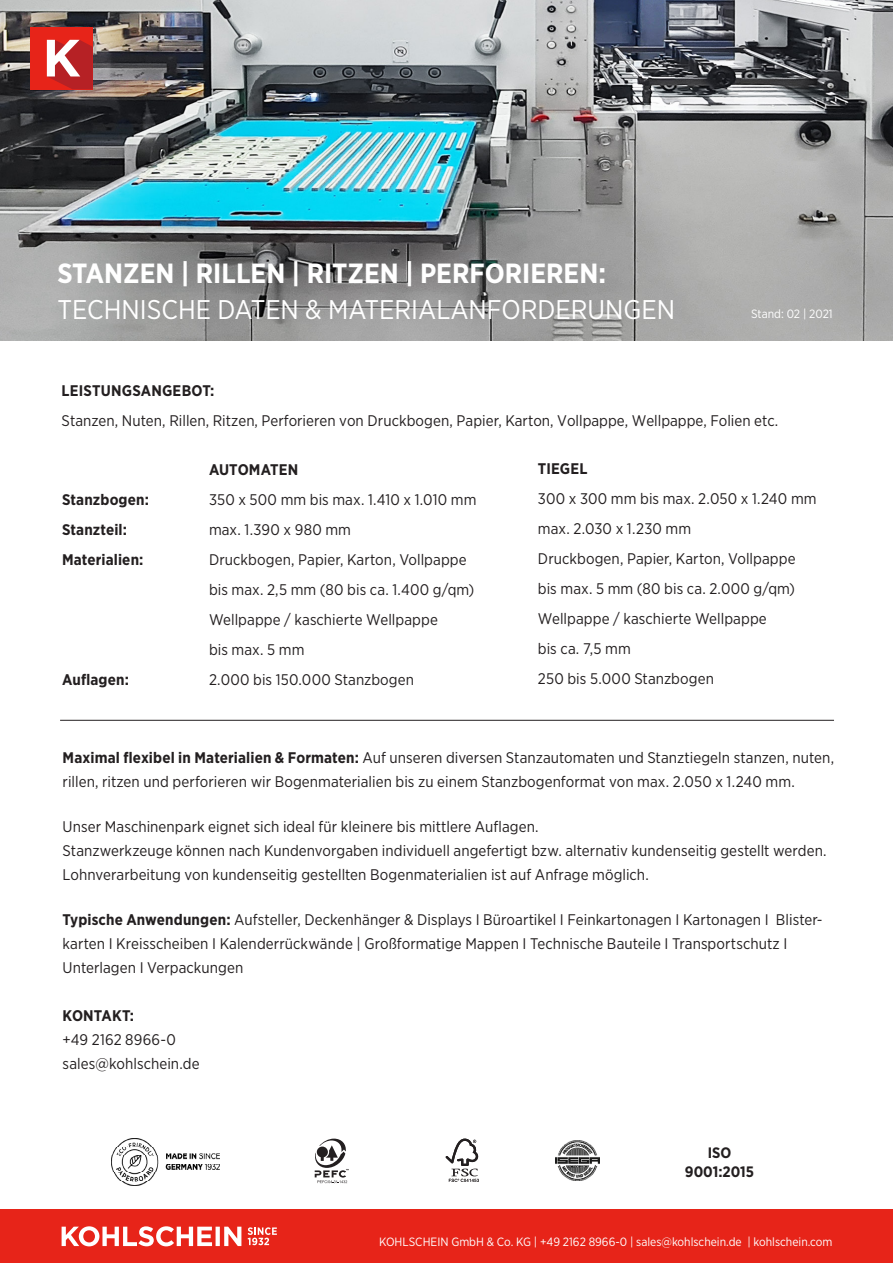
<style>
.page{position:relative;width:893px;height:1263px;background:#fff}
.page>*{position:absolute;margin:0;border:0;box-sizing:border-box;transform-origin:0 0}
.t1{font:700 27.75px "Gotham Narrow";color:#fff}
.t2{font:27px "Gotham Narrow";color:#fff}
.t3{font:15.3px/30px "Gotham Narrow";letter-spacing:.005em;color:#231f20}
.t4{font:700 15.3px "Gotham Narrow";letter-spacing:.01em;color:#231f20}
.t5{font:700 15.15px/18.1px "Gotham Narrow";color:#231f20;text-align:center}
.t6{font:12px "Gotham Narrow";color:#fff}
.s1{font-weight:700}
</style>
<div class="page">
<img style="left:0;top:0;width:893px;height:340px">
<div style="left:0;top:1209px;width:893px;height:54px;background:#e72419"></div>
<svg style="left:315px;top:1138px;width:34px;height:45px"></svg>
<img style="left:111px;top:1138px;width:108px;height:47px">
<svg style="left:446px;top:1138px;width:33px;height:44px"></svg>
<img style="left:555px;top:1141px;width:45px;height:40px">
<svg style="left:62px;top:1226px;width:179px;height:20px"></svg>
<svg style="left:248px;top:1227px;width:29px;height:18px"></svg>
<div style="left:30px;top:27px;width:63px;height:62px;background:#e72419"></div>
<svg style="left:47px;top:40px;width:46px;height:49px;background:#d06263"></svg>
<hr style="left:60px;top:720px;width:774px;height:1px;background:#231f20">
<p class="t1" style="left:57px;top:255px;width:550px">STANZEN | RILLEN | RITZEN | PERFORIEREN:</p>
<p class="t2" style="left:57px;top:292px;width:619px">TECHNISCHE DATEN &amp; MATERIALANFORDERUNGEN</p>
<p class="t6" style="left:751px;top:307px;width:83px">Stand: 02 | 2021</p>
<p class="t3" style="left:62px;top:375px;width:718px"><span class="s1">LEISTUNGSANGEBOT:<br></span>Stanzen, Nuten, Rillen, Ritzen, Perforieren von Druckbogen, Papier, Karton, Vollpappe, Wellpappe, Folien etc.</p>
<p class="t4" style="left:209px;top:460px;width:91px">AUTOMATEN</p>
<p class="t4" style="left:62px;top:490px;width:89px">Stanzbogen:</p>
<p class="t3" style="left:209px;top:484px;width:269px">350 x 500 mm bis max. 1.410 x 1.010 mm</p>
<p class="t4" style="left:62px;top:520px;width:67px">Stanzteil:</p>
<p class="t3" style="left:209px;top:514px;width:143px">max. 1.390 x 980 mm</p>
<p class="t4" style="left:62px;top:550px;width:83px">Materialien:</p>
<p class="t3" style="left:209px;top:544px;width:267px">Druckbogen, Papier, Karton, Vollpappe bis max. 2,5 mm (80 bis ca. 1.400 g/qm)<br>Wellpappe / kaschierte Wellpappe<br>bis max. 5 mm</p>
<p class="t4" style="left:62px;top:670px;width:69px">Auflagen:</p>
<p class="t3" style="left:209px;top:664px;width:207px">2.000 bis 150.000 Stanzbogen</p>
<p class="t3" style="left:538px;top:454px;width:280px"><span class="s1">TIEGEL<br></span>300 x 300 mm bis max. 2.050 x 1.240 mm max. 2.030 x 1.230 mm<br>Druckbogen, Papier, Karton, Vollpappe bis max. 5 mm (80 bis ca. 2.000 g/qm)<br>Wellpappe / kaschierte Wellpappe<br>bis ca. 7,5 mm<br>250 bis 5.000 Stanzbogen</p>
<p class="t3" style="left:63px;top:745px;width:773px;line-height:24px"><span class="s1">Maximal flexibel in Materialien &amp; Formaten:</span> Auf unseren diversen Stanzautomaten und Stanztiegeln stanzen, nuten, rillen, ritzen und perforieren wir Bogenmaterialien bis zu einem Stanzbogenformat von max. 2.050 x 1.240 mm.</p>
<p class="t3" style="left:63px;top:814px;width:765px;line-height:24px">Unser Maschinenpark eignet sich ideal für kleinere bis mittlere Auflagen.<br>Stanzwerkzeuge können nach Kundenvorgaben individuell angefertigt bzw. alternativ kundenseitig gestellt werden.<br>Lohnverarbeitung von kundenseitig gestellten Bogenmaterialien ist auf Anfrage möglich.</p>
<p class="t3" style="left:63px;top:908px;width:761px;line-height:24px"><span class="s1">Typische Anwendungen:</span> Aufsteller, Deckenhänger &amp; Displays I Büroartikel I Feinkartonagen I Kartonagen I Blister&shy;karten I Kreisscheiben I Kalenderrückwände | Großformatige Mappen I Technische Bauteile I Transportschutz I<br>Unterlagen I Verpackungen</p>
<p class="t3" style="left:63px;top:1004px;width:138px;line-height:24px"><span class="s1">KONTAKT:<br></span>+49 2162 8966-0 sales@kohlschein.de</p>
<p class="t5" style="left:685px;top:1144px;width:71px">ISO<br>9001:2015</p>
<p class="t6" style="left:379px;top:1234px;width:455px">KOHLSCHEIN GmbH &amp; Co. KG | +49 2162 8966-0 | sales@kohlschein.de | kohlschein.com</p>
</div>
